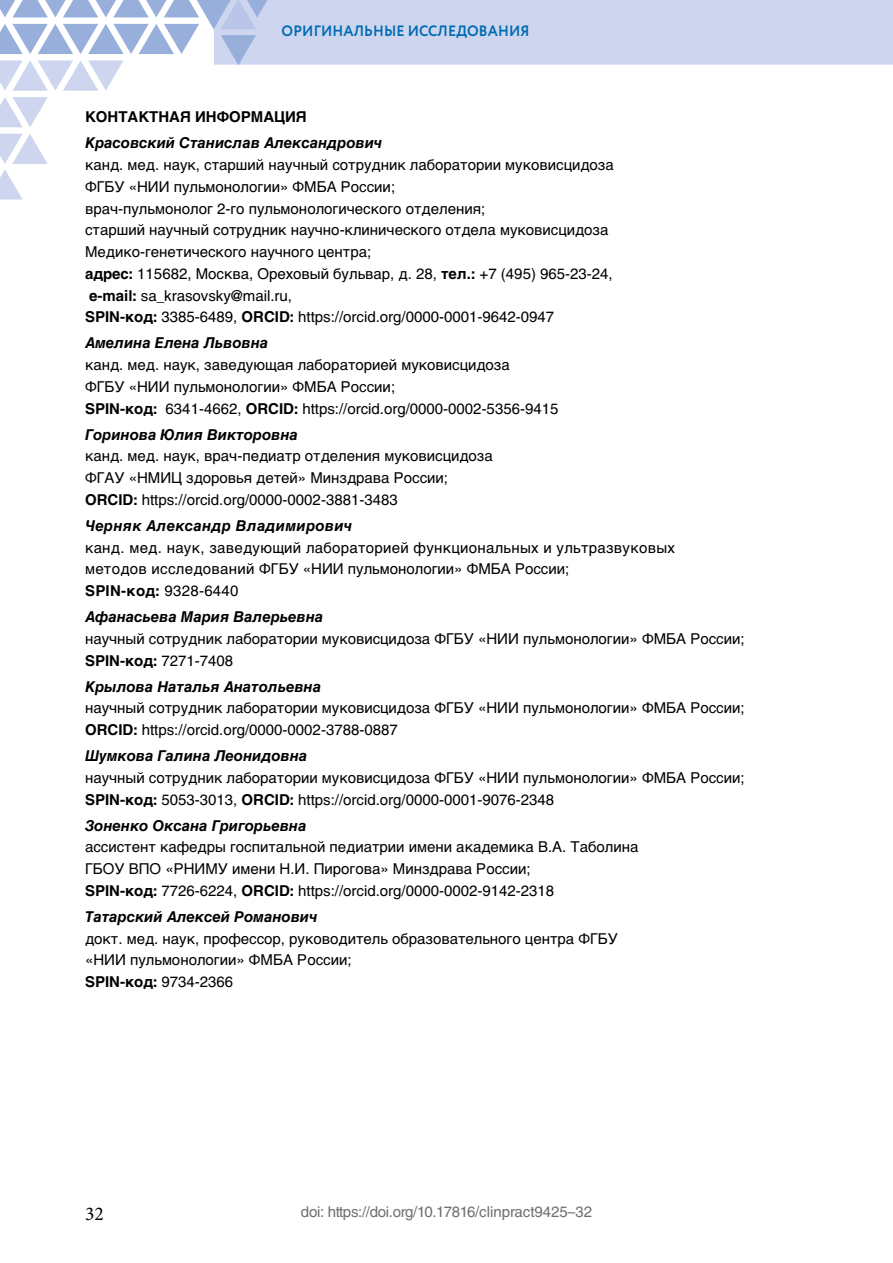
<style>
.page{position:relative;width:893px;height:1263px;background:#fff}
.page>*{position:absolute;margin:0;border:0;box-sizing:border-box;transform-origin:0 0}
.t1{font:19.5px "Minion Pro";color:#000}
.t2{font:15px/21.8px "Helvetica Cyrillic";color:#000}
.t3{font:italic 700 15px "Helvetica Cyrillic";color:#000}
.t4{font:15px/21.8px "Helvetica Cyrillic";letter-spacing:.02em;color:#000}
.t5{font:15px "Helvetica Cyrillic";letter-spacing:-.02em;color:#706f6f}
.t6{font:italic 700 15px "Helvetica Cyrillic";letter-spacing:.02em;color:#000}
.t7{font:700 15px "Circe";letter-spacing:.01em;color:#006ab3;scale:.95 1}
.t8{font:700 15px "Helvetica Cyrillic";color:#000}
.s1{font-weight:700}
</style>
<div class="page">
<svg style="left:0;top:97px;width:48px;height:30px"></svg>
<svg style="left:0;top:134px;width:48px;height:65px"></svg>
<svg style="left:0;top:0;width:893px;height:91px"></svg>
<p class="t7" style="left:282px;top:21px;width:263px">ОРИГИНАЛЬНЫЕ ИССЛЕДОВАНИЯ</p>
<p class="t8" style="left:85px;top:108px;width:223px">КОНТАКТНАЯ ИНФОРМАЦИЯ</p>
<p class="t3" style="left:85px;top:134px;width:299px">Красовский Станислав Александрович</p>
<p class="t2" style="left:85px;top:154px;width:530px">канд. мед. наук, старший научный сотрудник лаборатории муковисцидоза ФГБУ «НИИ пульмонологии» ФМБА России;<br>врач-пульмонолог 2-го пульмонологического отделения;<br>старший научный сотрудник научно-клинического отдела муковисцидоза Медико-генетического научного центра;<br><span class="s1">адрес:</span> 115682, Москва, Ореховый бульвар, д. 28, <span class="s1">тел.:</span> +7 (495) 965-23-24, <span class="s1">e-mail:</span> sa_krasovsky@mail.ru,<br><span class="s1">SPIN-код:</span> 3385-6489, <span class="s1">ORСID:</span> https://orcid.org/0000-0001-9642-0947</p>
<p class="t3" style="left:85px;top:334px;width:185px">Амелина Елена Львовна</p>
<p class="t2" style="left:85px;top:354px;width:475px">канд. мед. наук, заведующая лабораторией муковисцидоза<br>ФГБУ «НИИ пульмонологии» ФМБА России;<br><span class="s1">SPIN-код:</span> 6341-4662, <span class="s1">ORCID:</span> https://orcid.org/0000-0002-5356-9415</p>
<p class="t3" style="left:85px;top:426px;width:214px">Горинова Юлия Викторовна</p>
<p class="t2" style="left:85px;top:445px;width:409px">канд. мед. наук, врач-педиатр отделения муковисцидоза<br>ФГАУ «НМИЦ здоровья детей» Минздрава России;<br><span class="s1">ORCID:</span> https://orcid.org/0000-0002-3881-3483</p>
<p class="t6" style="left:85px;top:517px;width:269px">Черняк Александр Владимирович</p>
<p class="t4" style="left:85px;top:537px;width:591px">канд. мед. наук, заведующий лабораторией функциональных и ультразвуковых методов исследований ФГБУ «НИИ пульмонологии» ФМБА России;<br><span class="s1">SPIN-код:</span> 9328-6440</p>
<p class="t3" style="left:85px;top:608px;width:240px">Афанасьева Мария Валерьевна</p>
<p class="t2" style="left:85px;top:628px;width:661px">научный сотрудник лаборатории муковисцидоза ФГБУ «НИИ пульмонологии» ФМБА России;<br><span class="s1">SPIN-код:</span> 7271-7408</p>
<p class="t3" style="left:85px;top:678px;width:238px">Крылова Наталья Анатольевна</p>
<p class="t2" style="left:85px;top:697px;width:661px">научный сотрудник лаборатории муковисцидоза ФГБУ «НИИ пульмонологии» ФМБА России;<br><span class="s1">ORCID:</span> https://orcid.org/0000-0002-3788-0887</p>
<p class="t3" style="left:85px;top:747px;width:224px">Шумкова Галина Леонидовна</p>
<p class="t2" style="left:85px;top:767px;width:661px">научный сотрудник лаборатории муковисцидоза ФГБУ «НИИ пульмонологии» ФМБА России;<br><span class="s1">SPIN-код:</span> 5053-3013, <span class="s1">ORCID:</span> https://orcid.org/0000-0001-9076-2348</p>
<p class="t3" style="left:85px;top:817px;width:223px">Зоненко Оксана Григорьевна</p>
<p class="t2" style="left:85px;top:836px;width:555px">ассистент кафедры госпитальной педиатрии имени академика В.А. Таболина<br>ГБОУ ВПО «РНИМУ имени Н.И. Пирогова» Минздрава России;<br><span class="s1">SPIN-код:</span> 7726-6224, <span class="s1">ORCID:</span> https://orcid.org/0000-0002-9142-2318</p>
<p class="t3" style="left:85px;top:908px;width:234px">Татарский Алексей Романович</p>
<p class="t2" style="left:85px;top:928px;width:534px">докт. мед. наук, профессор, руководитель образовательного центра ФГБУ «НИИ пульмонологии» ФМБА России;<br><span class="s1">SPIN-код:</span> 9734-2366</p>
<h1 class="t1" style="left:85px;top:1200px;width:20px">32</h1>
<p class="t5" style="left:301px;top:1203px;width:293px">doi: https://doi.org/10.17816/clinpract9425–32</p>
</div>
